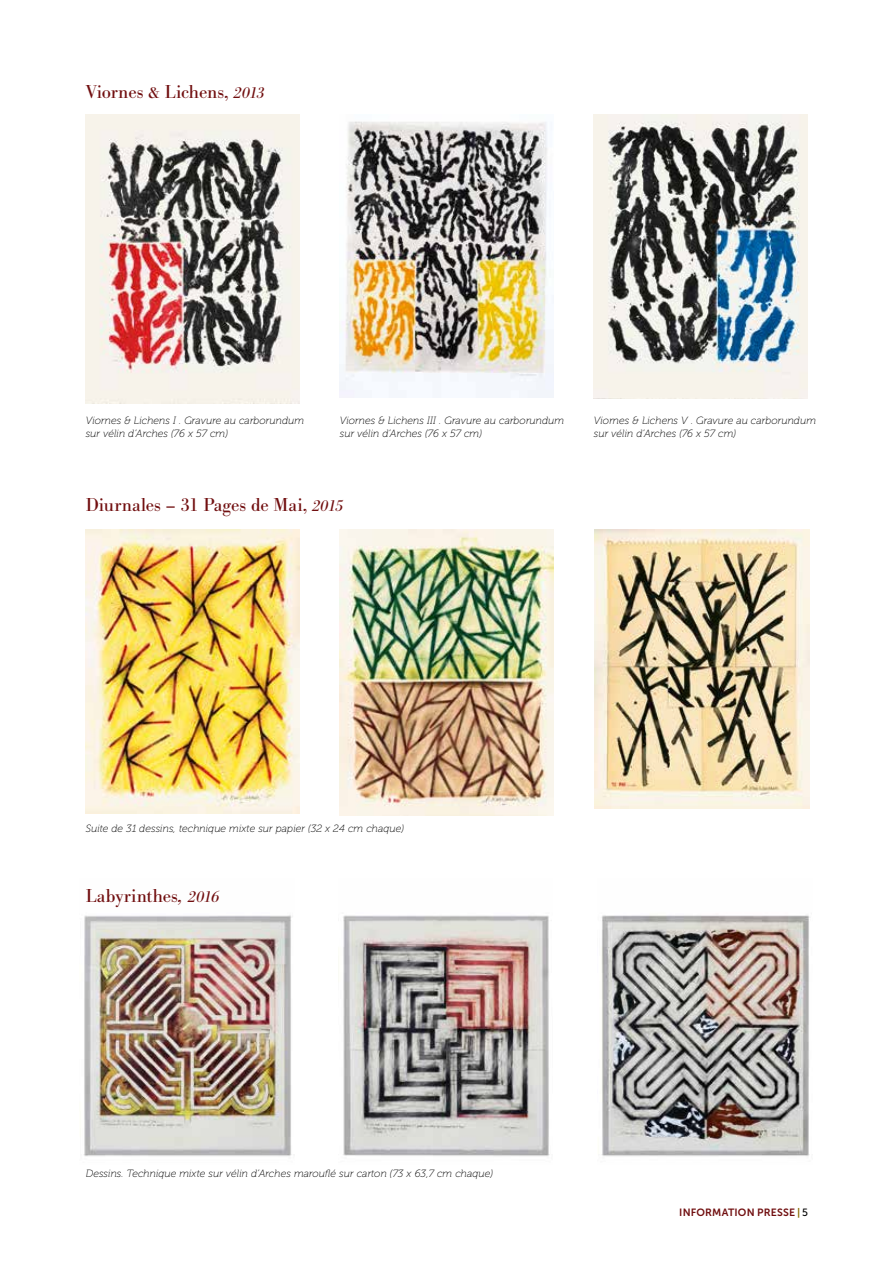
<style>
.page{position:relative;width:893px;height:1263px;background:#fff}
.page>*{position:absolute;margin:0;border:0;box-sizing:border-box;transform-origin:0 0}
.t1{font:19.5px "Bodoni URW";letter-spacing:.005em;color:#710f10}
.t2{font:italic 10.5px/12.6px "Museo 100";letter-spacing:.01em;color:#000}
.t3{font:10.5px "Museo Sans 700";letter-spacing:.015em;color:#710f10}
.s1{font-style:italic;font-size:16.5px}
.s2{font-style:italic}
.s3{font-family:"Museo Sans 500";color:#000}
</style>
<div class="page">
<img style="left:85px;top:115px;width:214px;height:288px">
<img style="left:85px;top:529px;width:214px;height:284px">
<img style="left:84px;top:915px;width:208px;height:242px">
<img style="left:339px;top:529px;width:215px;height:287px">
<img style="left:343px;top:915px;width:207px;height:241px">
<img style="left:594px;top:529px;width:215px;height:280px">
<img style="left:601px;top:915px;width:209px;height:241px">
<img style="left:339px;top:121px;width:215px;height:277px">
<img style="left:593px;top:115px;width:215px;height:283px">
<h1 class="t1" style="left:86px;top:80px;width:181px">Viornes &amp; Lichens, <span class="s1">2013</span></h1>
<p class="t2" style="left:86px;top:414px;width:220px">Viornes &amp; Lichens I . Gravure au carborundum sur vélin d’Arches (76 x 57 cm)</p>
<p class="t2" style="left:340px;top:414px;width:226px">Viornes &amp; Lichens III . Gravure au carborundum sur vélin d’Arches (76 x 57 cm)</p>
<p class="t2" style="left:594px;top:414px;width:224px">Viornes &amp; Lichens V . Gravure au carborundum sur vélin d’Arches (76 x 57 cm)</p>
<h1 class="t1" style="left:86px;top:493px;width:260px">Diurnales – 31 Pages de Mai, <span class="s1">2015</span></h1>
<p class="t2" style="left:86px;top:822px;width:320px">Suite de 31 dessins, technique mixte sur papier (32 x 24 cm chaque)</p>
<h1 class="t1" style="left:86px;top:884px;width:135px">Labyrinthes<span class="s2">,</span> <span class="s1">2016</span></h1>
<p class="t2" style="left:86px;top:1167px;width:409px">Dessins. Technique mixte sur vélin d’Arches marouflé sur carton (73 x 63,7 cm chaque)</p>
<p class="t3" style="left:679px;top:1206px;width:130px">INFORMATION PRESSE <span class="s3">5</span></p>
</div>
